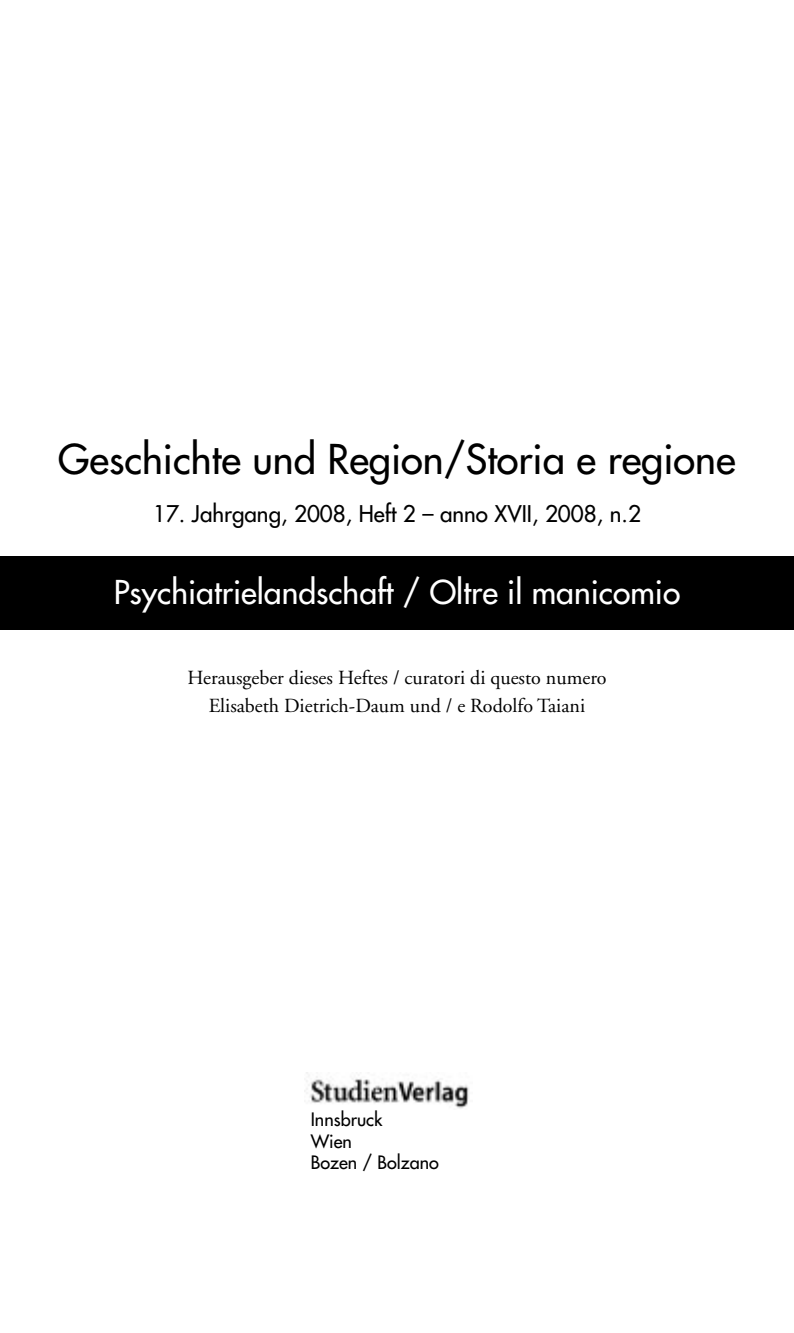
<style>
.page{position:relative;width:794px;height:1333px;background:#fff}
.page>*{position:absolute;margin:0;border:0;box-sizing:border-box;transform-origin:0 0}
.t1{font:40px "Futura";color:#000}
.t2{font:32px "Futura";color:#fff}
.Grundtext_2_spaltig{font:22.4px "Futura";color:#000}
.t3{font:20px "Adobe Garamond";color:#000}
.t4{font:18px "Futura";color:#000}
</style>
<div class="page">
<div style="left:0;top:556px;width:794px;height:73px;background:#000"></div>
<img style="left:304px;top:1072px;width:165px;height:37px">
<p class="t1" style="left:58px;top:433px;width:679px">Geschichte und Region/Storia e regione</p>
<p class="Grundtext_2_spaltig" style="left:153px;top:499px;width:489px">17. Jahrgang, 2008, Heft 2 – anno XVII, 2008, n.2</p>
<p class="t2" style="left:114px;top:571px;width:568px">Psychiatrielandschaft / Oltre il manicomio</p>
<p class="t3" style="left:187px;top:667px;width:421px">Herausgeber dieses Heftes / curatori di questo numero</p>
<p class="t3" style="left:209px;top:695px;width:378px">Elisabeth Dietrich-Daum und / e Rodolfo Taiani</p>
<p class="t4" style="left:311px;top:1107px;width:73px">Innsbruck</p>
<p class="t4" style="left:311px;top:1129px;width:43px">Wien</p>
<p class="t4" style="left:311px;top:1150px;width:130px">Bozen / Bolzano</p>
</div>
